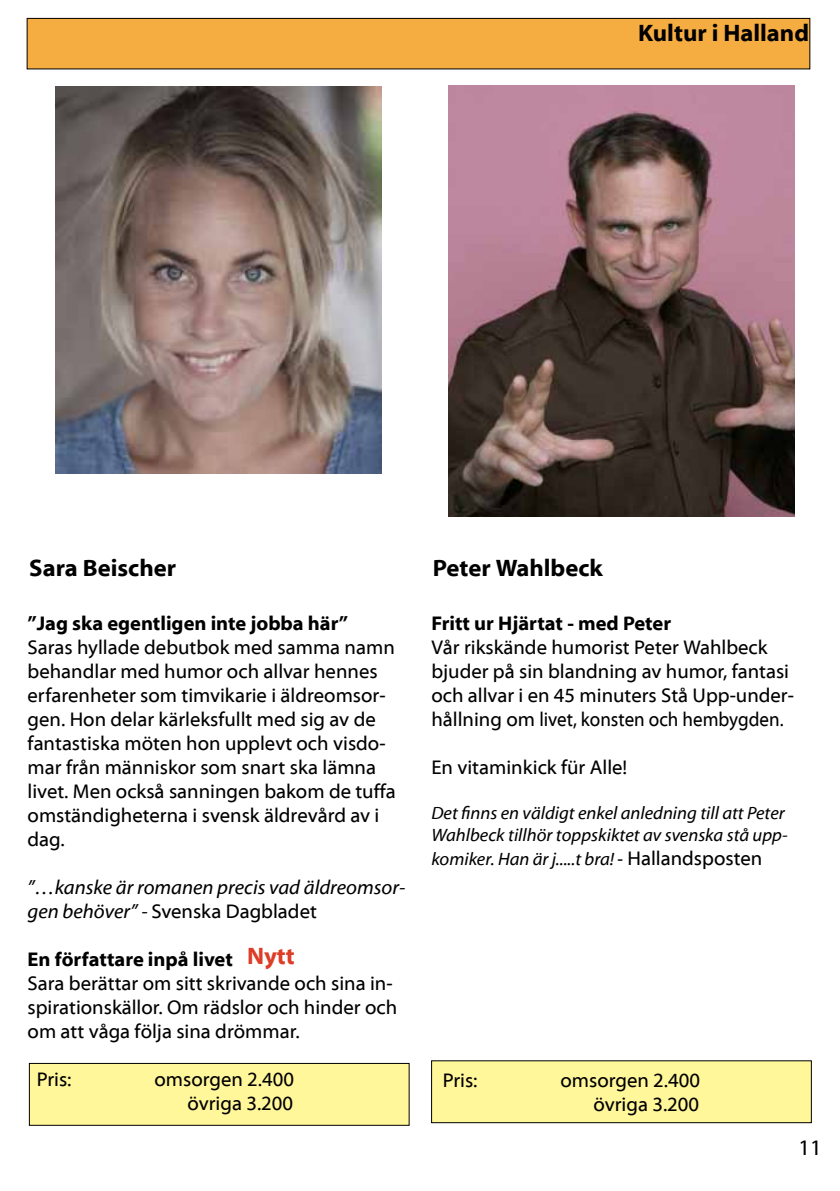
<style>
.page{position:relative;width:840px;height:1191px;background:#fff}
.page>*{position:absolute;margin:0;border:0;box-sizing:border-box;transform-origin:0 0}
.t1{font:700 24px "Myriad Web Pro";color:#000}
.t2{font:700 24px "Myriad Web Pro";color:#dd3e28}
.t3{font:22px "Myriad Web Pro";color:#000}
.t4{font:20px/24px "Myriad Web Pro";color:#000}
.t5{font:700 20px "Myriad Web Pro";color:#000}
.t6{font:italic 20px/24px "Myriad Web Pro";color:#000}
.t7{font:italic 18px/21.6px "Myriad Web Pro";color:#000}
.s1{font-style:normal}
.s2{font-style:normal;font-size:20px}
</style>
<div class="page">
<div style="left:27px;top:18px;width:782px;height:51px;background:#f5ac41"></div>
<div style="left:27px;top:18px;width:782px;height:51px;border:1px solid #000"></div>
<img style="left:55px;top:87px;width:326px;height:386px">
<div style="left:431px;top:1060px;width:379px;height:62px;background:#fff799"></div>
<div style="left:431px;top:1060px;width:380px;height:63px;border:1px solid #000"></div>
<div style="left:29px;top:1063px;width:380px;height:62px;background:#fff799"></div>
<div style="left:29px;top:1063px;width:380px;height:62px;border:1px solid #000"></div>
<img style="left:448px;top:85px;width:345px;height:431px">
<p class="t1" style="left:638px;top:20px;width:172px">Kultur i Halland</p>
<p class="t1" style="left:29px;top:554px;width:148px">Sara Beischer</p>
<p class="t1" style="left:432px;top:554px;width:171px">Peter Wahlbeck</p>
<p class="t5" style="left:28px;top:612px;width:322px">”Jag ska egentligen inte jobba här”</p>
<p class="t4" style="left:28px;top:635px;width:369px">Saras hyllade debutbok med samma namn behandlar med humor och allvar hennes erfarenheter som timvikarie i äldreomsor&shy;gen. Hon delar kärleksfullt med sig av de fantastiska möten hon upplevt och visdo&shy;mar från människor som snart ska lämna livet. Men också sanningen bakom de tuffa omständigheterna i svensk äldrevård av i dag.</p>
<p class="t6" style="left:28px;top:875px;width:379px">”…kanske är romanen precis vad äldreomsor&shy;gen behöver” - <span class="s1">Svenska Dagbladet</span></p>
<p class="t5" style="left:28px;top:948px;width:207px">En författare inpå livet</p>
<p class="t4" style="left:28px;top:971px;width:371px">Sara berättar om sitt skrivande och sina in&shy;spirationskällor. Om rädslor och hinder och om att våga följa sina drömmar.</p>
<p class="t2" style="left:247px;top:943px;width:49px">Nytt</p>
<p class="t5" style="left:431px;top:612px;width:241px">Fritt ur Hjärtat - med Peter</p>
<p class="t4" style="left:431px;top:635px;width:364px">Vår rikskände humorist Peter Wahlbeck bjuder på sin blandning av humor, fantasi och allvar i en 45 minuters Stå Upp-under&shy;hållning om livet, konsten och hembygden.</p>
<p class="t4" style="left:431px;top:755px;width:197px">En vitaminkick für Alle!</p>
<p class="t7" style="left:431px;top:802px;width:357px">Det finns en väldigt enkel anledning till att Peter<br>Wahlbeck tillhör toppskiktet av svenska stå upp-</p>
<p class="t7" style="left:431px;top:848px;width:332px">komiker. Han är j.....t bra! <span class="s1">-</span> <span class="s2">Hallandsposten</span></p>
<p class="t4" style="left:37px;top:1067px;width:36px">Pris:</p>
<p class="t4" style="left:154px;top:1067px;width:141px;text-align:right">omsorgen 2.400 övriga 3.200</p>
<p class="t4" style="left:442px;top:1068px;width:36px">Pris:</p>
<p class="t4" style="left:560px;top:1068px;width:141px;text-align:right">omsorgen 2.400 övriga 3.200</p>
<p class="t3" style="left:798px;top:1136px;width:25px">11</p>
</div>
